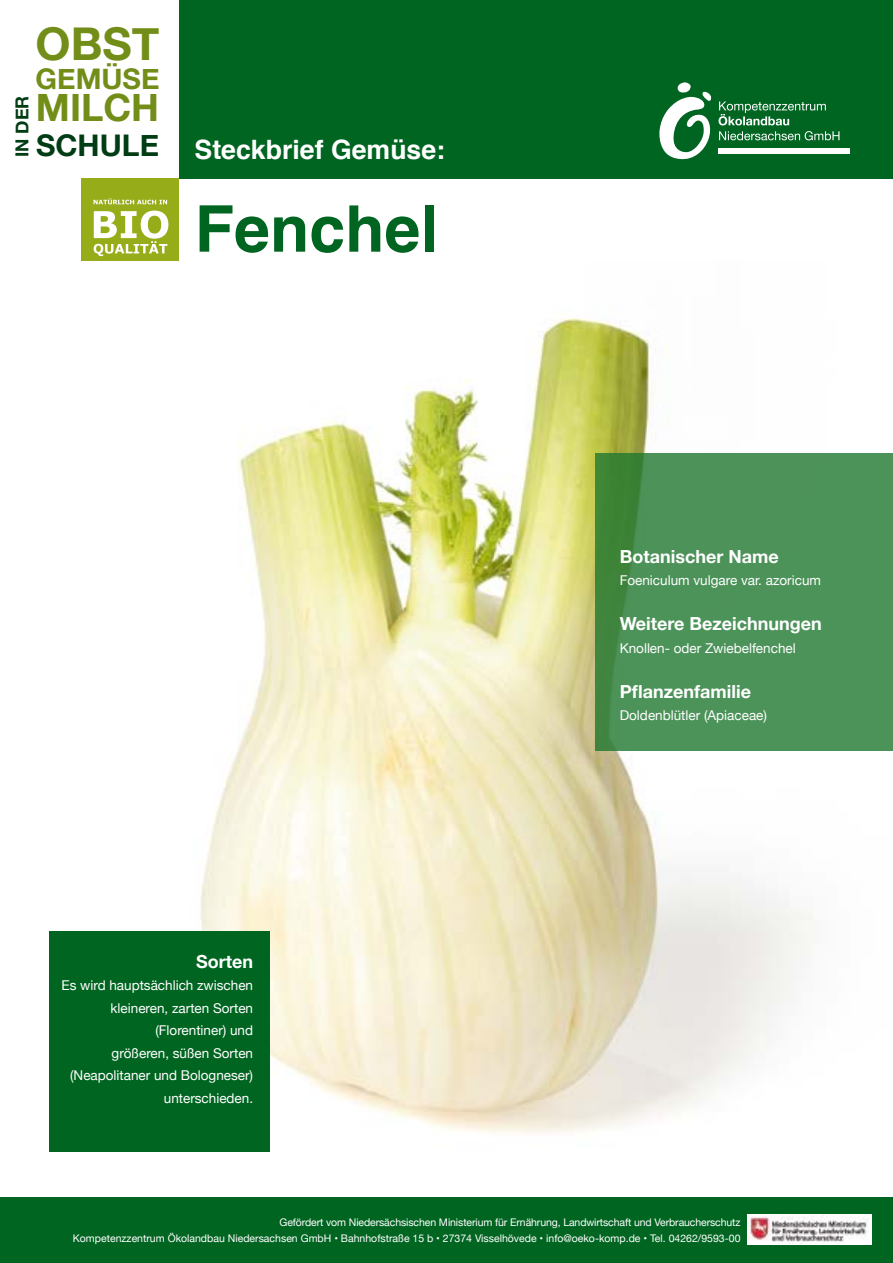
<style>
.page{position:relative;width:893px;height:1263px;background:#fff}
.page>*{position:absolute;margin:0;border:0;box-sizing:border-box;transform-origin:0 0}
.t1{font:700 64.5px "Helvetica";color:#006521}
.t2{font:700 45.15px "Helvetica Neue";color:#728d18}
.t3{font:700 37.65px "Helvetica Neue";color:#728d18}
.t4{font:700 28.5px "Helvetica Neue";color:#728d18}
.t5{font:700 26.7px "Helvetica";color:#fff}
.t6{font:700 18px "Helvetica Neue";color:#fff}
.t7{font:700 18px "Helvetica Neue";color:#003d14}
.t8{font:13.5px/22.5px "Helvetica Neue";color:#fff;text-align:right}
.t9{font:10.5px/15.6px "Helvetica Neue";color:#fff;text-align:right}
.s1{font-family:"Helvetica Neue";font-size:29.85px;color:#003d14}
</style>
<div class="page">
<div style="left:0;top:0;width:893px;height:179px;background:#006521"></div>
<div style="left:0;top:0;width:179px;height:179px;background:#fff"></div>
<div style="left:718px;top:148px;width:131px;height:6px;background:#fff"></div>
<svg style="left:659px;top:82px;width:53px;height:78px"></svg>
<svg style="left:719px;top:131px;width:120px;height:9px"></svg>
<svg style="left:718px;top:102px;width:108px;height:23px"></svg>
<div style="left:82px;top:179px;width:97px;height:97px;background:#96ac19"></div>
<svg style="left:94px;top:198px;width:73px;height:6px"></svg>
<svg style="left:94px;top:211px;width:74px;height:45px"></svg>
<img style="left:82px;top:261px;width:806px;height:873px">
<div style="left:0;top:1197px;width:893px;height:66px;background:#006521"></div>
<div style="left:747px;top:1214px;width:125px;height:31px;background:#fff"></div>
<img style="left:749px;top:1215px;width:120px;height:27px">
<svg style="left:595px;top:453px;width:298px;height:297px;background:#4a9155"></svg>
<div style="left:49px;top:931px;width:221px;height:221px;background:#006521"></div>
<h3 class="t7" style="left:8px;top:157px;width:63px;rotate:-90deg">IN DER</h3>
<h2 class="t2" style="left:36px;top:8px;width:125px">OBST</h2>
<h3 class="t4" style="left:36px;top:57px;width:125px">GEMÜSE</h3>
<h3 class="t3" style="left:36px;top:78px;width:125px">MILCH</h3>
<h3 class="t5" style="left:36px;top:129px;width:411px"><span class="s1">SCHULE</span> Steckbrief Gemüse:</h3>
<h1 class="t1" style="left:195px;top:177px;width:245px">Fenchel</h1>
<h3 class="t6" style="left:196px;top:947px;width:59px">Sorten</h3>
<p class="t8" style="left:61px;top:975px;width:193px">Es wird hauptsächlich zwischen kleineren, zarten Sorten (Florentiner) und<br>größeren, süßen Sorten (Neapolitaner und Bologneser) unterschieden.</p>
<h3 class="t6" style="left:620px;top:542px;width:160px">Botanischer Name</h3>
<p class="t8" style="left:620px;top:570px;width:203px">Foeniculum vulgare var. azoricum</p>
<h3 class="t6" style="left:620px;top:609px;width:203px">Weitere Bezeichnungen</h3>
<p class="t8" style="left:620px;top:637px;width:177px">Knollen- oder Zwiebelfenchel</p>
<h3 class="t6" style="left:620px;top:677px;width:133px">Pflanzenfamilie</h3>
<p class="t8" style="left:620px;top:705px;width:149px">Doldenblütler (Apiaceae)</p>
<p class="t9" style="left:73px;top:1215px;width:669px">Gefördert vom Niedersächsischen Ministerium für Ernährung, Landwirtschaft und Verbraucherschutz<br>Kompetenzzentrum Ökolandbau Niedersachsen GmbH • Bahnhofstraße 15 b • 27374 Visselhövede • info@oeko-komp.de • Tel. 04262/9593-00</p>
</div>
